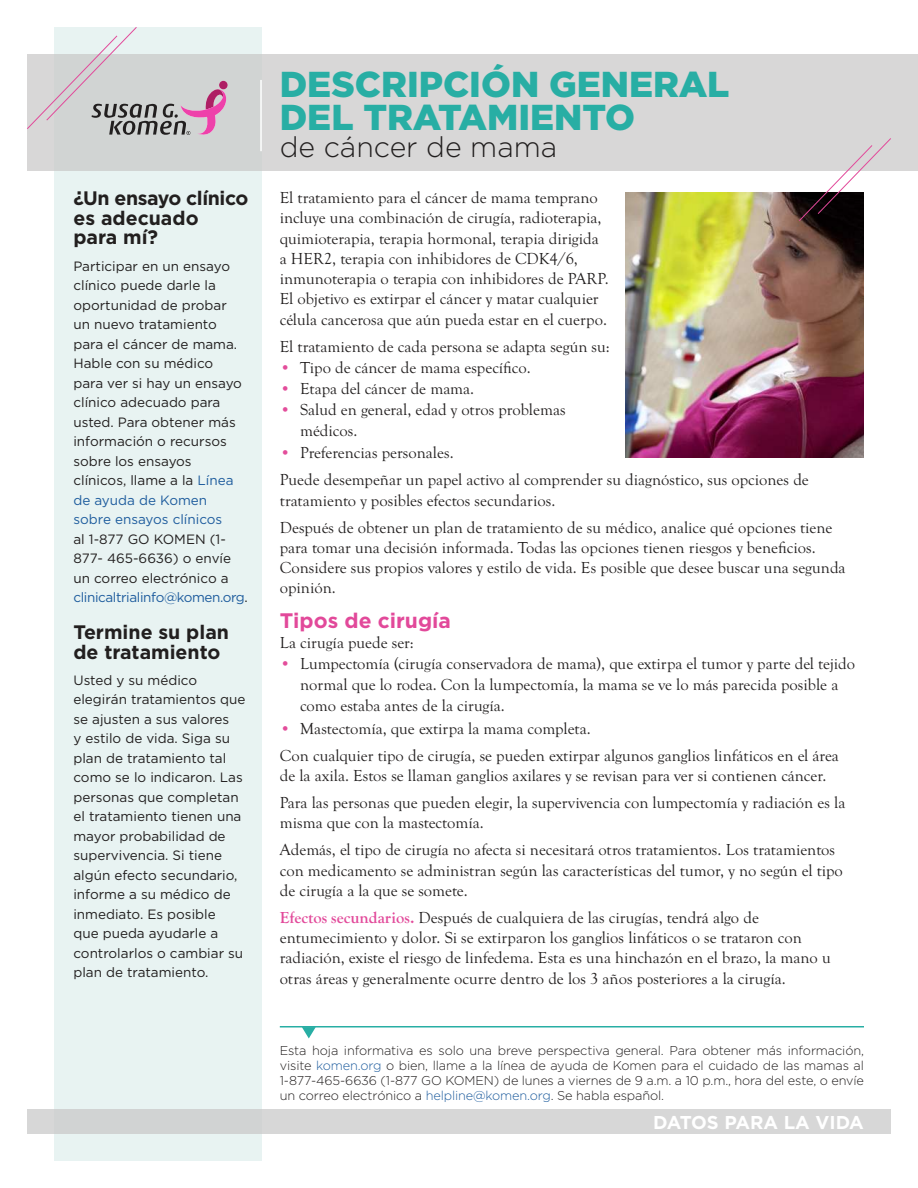
<style>
.page{position:relative;width:918px;height:1188px;background:#fff}
.page>*{position:absolute;margin:0;border:0;box-sizing:border-box;transform-origin:0 0}
.t1{font:900 36px/33px "Gotham";color:#28aea4}
.t2{font:300 28.5px "Gotham";color:#221f1f}
.t3{font:700 21px "Gotham";color:#e2499a}
.t4{font:700 19.5px/19.5px "Gotham";letter-spacing:-.02em;color:#221f1f}
.t5{font:700 19.5px/19.5px "Gotham";color:#221f1f}
.t6{font:700 18.6px "Gotham";letter-spacing:-.005em;color:#fff}
.t7{font:16.5px/20.2px "Goudy Old Sty";color:#221f1f}
.t8{font:13.5px/19.5px "Gotham";color:#221f1f}
.t9{font:300 12.75px/15px "Gotham";letter-spacing:-.01em;color:#221f1f;text-align:justify}
.s1{color:#1f5d9e}
.s2{color:#e34d9b}
.s3{font-weight:700;color:#e2499a}
</style>
<div class="page">
<img style="left:625px;top:192px;width:239px;height:266px">
<div style="left:54px;top:27px;width:208px;height:1134px;background:#e8f3f2"></div>
<div style="left:27px;top:54px;width:891px;height:117px;background:#d8d7d7"></div>
<svg style="left:798px;top:138px;width:93px;height:84px"></svg>
<hr style="left:260px;top:80px;width:2px;height:71px;background:#fff">
<hr style="left:280px;top:1026px;width:584px;height:1px;background:#28aea4">
<svg style="left:302px;top:1027px;width:14px;height:11px"></svg>
<div style="left:27px;top:1110px;width:864px;height:24px;background:#d7d7d7"></div>
<svg style="left:27px;top:27px;width:201px;height:108px"></svg>
<p class="t4" style="left:73px;top:190px;width:176px">¿Un ensayo clínico es adecuado<br>para mí?</p>
<p class="t8" style="left:73px;top:257px;width:170px">Participar en un ensayo clínico puede darle la oportunidad de probar un nuevo tratamiento para el cáncer de mama.<br>Hable con su médico para ver si hay un ensayo clínico adecuado para usted. Para obtener más información o recursos sobre los ensayos clínicos, llame a la <span class="s1">Línea de ayuda de Komen sobre ensayos clínicos</span></p>
<p class="t8" style="left:73px;top:530px;width:176px">al 1-877 GO KOMEN (1-<br>877- 465-6636) o envíe un correo electrónico a <span class="s1">clinicaltrialinfo@komen.org</span>.</p>
<p class="t5" style="left:73px;top:624px;width:157px">Termine su plan de tratamiento</p>
<p class="t8" style="left:73px;top:671px;width:174px">Usted y su médico elegirán tratamientos que se ajusten a sus valores<br>y estilo de vida. Siga su plan de tratamiento tal como se lo indicaron. Las personas que completan el tratamiento tienen una mayor probabilidad de supervivencia. Si tiene algún efecto secundario, informe a su médico de inmediato. Es posible<br>que pueda ayudarle a controlarlos o cambiar su plan de tratamiento.</p>
<h1 class="t1" style="left:280px;top:67px;width:451px">DESCRIPCIÓN GENERAL<br>DEL TRATAMIENTO</h1>
<h2 class="t2" style="left:280px;top:134px;width:279px">de cáncer de mama</h2>
<p class="t7" style="left:280px;top:189px;width:331px">El tratamiento para el cáncer de mama temprano incluye una combinación de cirugía, radioterapia, quimioterapia, terapia hormonal, terapia dirigida a HER2, terapia con inhibidores de CDK4/6, inmunoterapia o terapia con inhibidores de PARP.<br>El objetivo es extirpar el cáncer y matar cualquier célula cancerosa que aún pueda estar en el cuerpo.</p>
<p class="t7" style="left:280px;top:337px;width:332px">El tratamiento de cada persona se adapta según su:</p>
<p class="t7" style="left:280px;top:358px;width:252px"><span class="s2">•</span> Tipo de cáncer de mama específico.</p>
<p class="t7" style="left:280px;top:379px;width:196px"><span class="s2">•</span> Etapa del cáncer de mama.</p>
<p class="t7" style="left:300px;top:400px;width:267px;line-height:21px;text-indent:-20px"><span class="s2">•</span> Salud en general, edad y otros problemas médicos.</p>
<p class="t7" style="left:280px;top:440px;width:531px;line-height:27px"><span class="s2">•</span> Preferencias personales.<br>Puede desempeñar un papel activo al comprender su diagnóstico, sus opciones de</p>
<p class="t7" style="left:280px;top:488px;width:554px;line-height:27px">tratamiento y posibles efectos secundarios.<br>Después de obtener un plan de tratamiento de su médico, analice qué opciones tiene</p>
<p class="t7" style="left:280px;top:538px;width:567px">para tomar una decisión informada. Todas las opciones tienen riesgos y beneficios.<br>Considere sus propios valores y estilo de vida. Es posible que desee buscar una segunda opinión.</p>
<p class="t3" style="left:280px;top:612px;width:173px">Tipos de cirugía</p>
<p class="t7" style="left:280px;top:634px;width:136px">La cirugía puede ser:</p>
<p class="t7" style="left:300px;top:655px;width:557px;line-height:21px;text-indent:-20px"><span class="s2">•</span> Lumpectomía (cirugía conservadora de mama), que extirpa el tumor y parte del tejido normal que lo rodea. Con la lumpectomía, la mama se ve lo más parecida posible a como estaba antes de la cirugía.</p>
<p class="t7" style="left:280px;top:716px;width:561px;line-height:27px"><span class="s2">•</span> Mastectomía, que extirpa la mama completa.<br>Con cualquier tipo de cirugía, se pueden extirpar algunos ganglios linfáticos en el área</p>
<p class="t7" style="left:280px;top:763px;width:567px;line-height:27px">de la axila. Estos se llaman ganglios axilares y se revisan para ver si contienen cáncer.<br>Para las personas que pueden elegir, la supervivencia con lumpectomía y radiación es la</p>
<p class="t7" style="left:280px;top:811px;width:557px;line-height:27px">misma que con la mastectomía.<br>Además, el tipo de cirugía no afecta si necesitará otros tratamientos. Los tratamientos</p>
<p class="t7" style="left:280px;top:861px;width:565px">con medicamento se administran según las características del tumor, y no según el tipo de cirugía a la que se somete.</p>
<p class="t7" style="left:280px;top:908px;width:552px"><span class="s3">Efectos secundarios.</span> Después de cualquiera de las cirugías, tendrá algo de entumecimiento y dolor. Si se extirparon los ganglios linfáticos o se trataron con radiación, existe el riesgo de linfedema. Esta es una hinchazón en el brazo, la mano u otras áreas y generalmente ocurre dentro de los 3 años posteriores a la cirugía.</p>
<p class="t9" style="left:280px;top:1043px;width:586px">Esta hoja informativa es solo una breve perspectiva general. Para obtener más información, visite <span class="s1">komen.org</span> o bien, llame a la línea de ayuda de Komen para el cuidado de las mamas al 1-877-465-6636 (1-877 GO KOMEN) de lunes a viernes de 9 a.m. a 10 p.m., hora del este, o envíe un correo electrónico a <span class="s1">helpline@komen.org</span>. Se habla español.</p>
<p class="t6" style="left:653px;top:1114px;width:212px">DATOS PARA LA VIDA</p>
</div>
